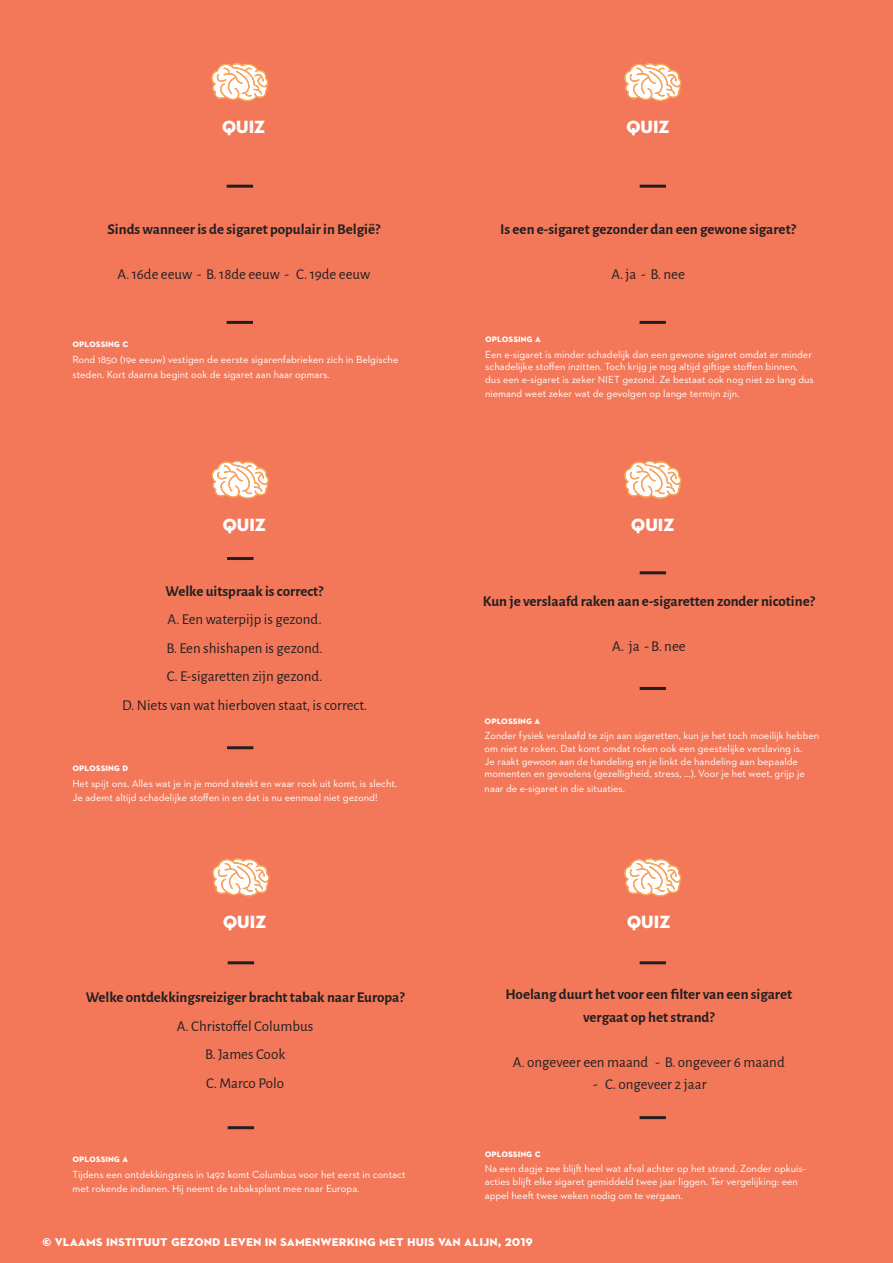
<style>
.page{position:relative;width:893px;height:1263px;background:#f37859}
.page>*{position:absolute;margin:0;border:0;box-sizing:border-box;transform-origin:0 0}
.t1{font:18px "Neutraface 2 Display Titling";color:#fff}
.t2{font:700 15px "Alegreya Sans";color:#231f20}
.t3{font:15px "Alegreya Sans";color:#231f20}
.Alineastijl_2{font:700 15px "Neutraface 2 Text";color:#fff}
.t4{font:10.5px/12.6px "Neutraface 2 Text";color:#fff}
.t5{font:700 10.5px "Neutraface 2 Text";color:#fff}
</style>
<div class="page">
<svg style="left:624px;top:460px;width:58px;height:39px"></svg>
<svg style="left:624px;top:858px;width:58px;height:38px"></svg>
<svg style="left:212px;top:858px;width:58px;height:38px"></svg>
<svg style="left:211px;top:460px;width:58px;height:39px"></svg>
<hr style="left:640px;top:571px;width:26px;height:3px;background:#231f20">
<hr style="left:640px;top:961px;width:26px;height:3px;background:#231f20">
<hr style="left:228px;top:961px;width:26px;height:3px;background:#231f20">
<hr style="left:227px;top:557px;width:26px;height:3px;background:#231f20">
<hr style="left:640px;top:687px;width:26px;height:3px;background:#231f20">
<hr style="left:640px;top:1116px;width:26px;height:3px;background:#231f20">
<hr style="left:228px;top:1126px;width:26px;height:3px;background:#231f20">
<hr style="left:227px;top:746px;width:26px;height:3px;background:#231f20">
<svg style="left:624px;top:63px;width:58px;height:38px"></svg>
<svg style="left:211px;top:63px;width:58px;height:38px"></svg>
<hr style="left:640px;top:185px;width:26px;height:3px;background:#231f20">
<hr style="left:227px;top:185px;width:26px;height:3px;background:#231f20">
<hr style="left:640px;top:321px;width:26px;height:3px;background:#231f20">
<hr style="left:227px;top:321px;width:26px;height:3px;background:#231f20">
<p class="t1" style="left:222px;top:116px;width:45px">QUIZ</p>
<p class="t1" style="left:626px;top:116px;width:45px">QUIZ</p>
<p class="t2" style="left:107px;top:219px;width:274px">Sinds wanneer is de sigaret populair in België?</p>
<p class="t3" style="left:117px;top:264px;width:254px">A. 16de eeuw - B. 18de eeuw - C. 19de eeuw</p>
<p class="t5" style="left:72px;top:337px;width:58px">oplossing c</p>
<p class="t4" style="left:72px;top:352px;width:327px;line-height:14.4px">Rond 1850 (19e eeuw) vestigen de eerste sigarenfabrieken zich in Belgische steden. Kort daarna begint ook de sigaret aan haar opmars.</p>
<p class="t1" style="left:223px;top:513px;width:45px">QUIZ</p>
<p class="t2" style="left:166px;top:580px;width:159px">Welke uitspraak is correct?</p>
<p class="t3" style="left:168px;top:609px;width:156px">A. Een waterpijp is gezond.</p>
<p class="t3" style="left:166px;top:638px;width:158px">B. Een shishapen is gezond.</p>
<p class="t3" style="left:167px;top:666px;width:157px">C. E-sigaretten zijn gezond.</p>
<p class="t3" style="left:122px;top:695px;width:247px">D. Niets van wat hierboven staat, is correct.</p>
<p class="t5" style="left:72px;top:761px;width:57px">oplossing d</p>
<p class="t4" style="left:72px;top:776px;width:326px">Het spijt ons. Alles wat je in je mond steekt en waar rook uit komt, is slecht.</p>
<p class="t4" style="left:72px;top:791px;width:307px">Je ademt altijd schadelijke stoffen in en dat is nu eenmaal niet gezond!</p>
<p class="t2" style="left:500px;top:219px;width:297px">Is een e-sigaret gezonder dan een gewone sigaret?</p>
<p class="t3" style="left:611px;top:264px;width:75px">A. ja - B. nee</p>
<p class="t5" style="left:485px;top:332px;width:57px">oplossing a</p>
<p class="t4" style="left:485px;top:348px;width:330px">Een e-sigaret is minder schadelijk dan een gewone sigaret omdat er minder schadelijke stoffen inzitten. Toch krijg je nog altijd giftige stoffen binnen, dus een e-sigaret is zeker NIET gezond. Ze bestaat ook nog niet zo lang dus</p>
<p class="t4" style="left:485px;top:387px;width:256px">niemand weet zeker wat de gevolgen op lange termijn zijn.</p>
<p class="t1" style="left:631px;top:513px;width:45px">QUIZ</p>
<p class="t2" style="left:483px;top:590px;width:333px">Kun je verslaafd raken aan e-sigaretten zonder nicotine?</p>
<p class="t3" style="left:612px;top:636px;width:75px">A. ja - B. nee</p>
<p class="t5" style="left:485px;top:714px;width:57px">oplossing a</p>
<p class="t4" style="left:485px;top:729px;width:336px">Zonder fysiek verslaafd te zijn aan sigaretten, kun je het toch moeilijk hebben om niet te roken. Dat komt omdat roken ook een geestelijke verslaving is.<br>Je raakt gewoon aan de handeling en je linkt de handeling aan bepaalde momenten en gevoelens (gezelligheid, stress, …). Voor je het weet, grijp je</p>
<p class="t4" style="left:485px;top:782px;width:142px">naar de e-sigaret in die situaties.</p>
<p class="t1" style="left:223px;top:911px;width:45px">QUIZ</p>
<p class="t1" style="left:627px;top:911px;width:45px">QUIZ</p>
<p class="t2" style="left:86px;top:987px;width:320px">Welke ontdekkingsreiziger bracht tabak naar Europa?</p>
<p class="t3" style="left:177px;top:1016px;width:138px">A. Christoffel Columbus</p>
<p class="t3" style="left:205px;top:1044px;width:82px">B. James Cook</p>
<p class="t3" style="left:206px;top:1073px;width:79px">C. Marco Polo</p>
<p class="t5" style="left:72px;top:1152px;width:57px">oplossing a</p>
<p class="t4" style="left:72px;top:1167px;width:335px;line-height:14.4px">Tijdens een ontdekkingsreis in 1492 komt Columbus voor het eerst in contact met rokende indianen. Hij neemt de tabaksplant mee naar Europa.</p>
<p class="t2" style="left:505px;top:983px;width:288px">Hoelang duurt het voor een filter van een sigaret</p>
<p class="t2" style="left:583px;top:1006px;width:133px">vergaat op het strand?</p>
<p class="t3" style="left:513px;top:1052px;width:273px">A. ongeveer een maand - B. ongeveer 6 maand</p>
<p class="t3" style="left:593px;top:1074px;width:115px">- C. ongeveer 2 jaar</p>
<p class="t5" style="left:485px;top:1146px;width:58px">oplossing c</p>
<p class="t4" style="left:485px;top:1162px;width:322px">Na een dagje zee blijft heel wat afval achter op het strand. Zonder opkuis&shy;acties blijft elke sigaret gemiddeld twee jaar liggen. Ter vergelijking: een</p>
<p class="t4" style="left:485px;top:1189px;width:200px">appel heeft twee weken nodig om te vergaan.</p>
<p class="Alineastijl_2" style="left:43px;top:1231px;width:492px">© vlaams instituut gezond leven in samenwerking met huis van alijn, 2019</p>
</div>
